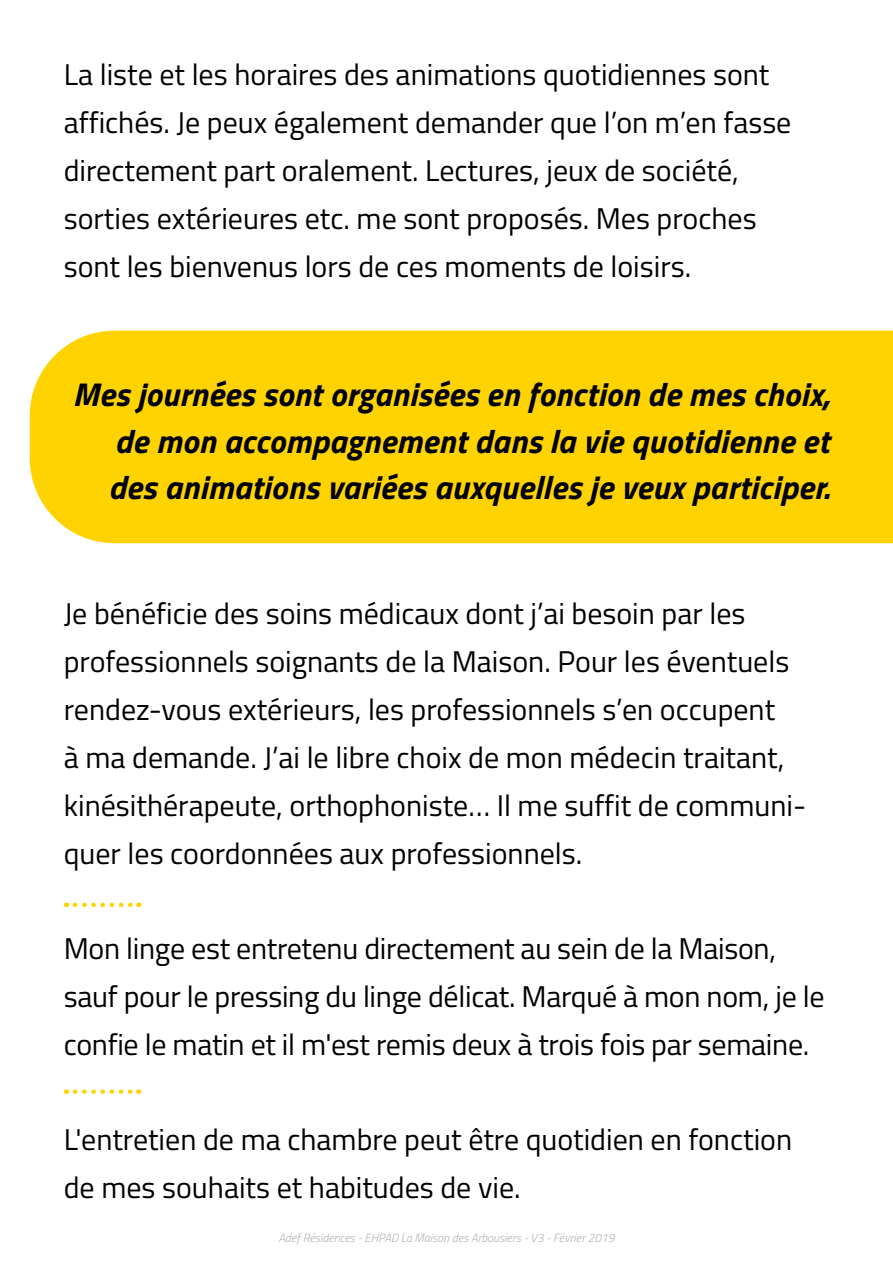
<style>
.page{position:relative;width:893px;height:1263px;background:#fff}
.page>*{position:absolute;margin:0;border:0;box-sizing:border-box;transform-origin:0 0}
.t1{font:italic 700 33px/46.5px "Titillium";letter-spacing:.01em;color:#000;text-align:justify}
.t2{font:30px/48px "Titillium";color:#000}
.t3{font:italic 300 12px "Titillium";color:#b1b4b4}
</style>
<div class="page">
<div style="left:30px;top:331px;width:863px;height:212px;background:#fed300"></div>
<svg style="left:75px;top:902px;width:64px;height:5px"></svg>
<svg style="left:75px;top:1089px;width:64px;height:5px"></svg>
<p class="t2" style="left:64px;top:49px;width:729px">La liste et les horaires des animations quotidiennes sont affichés. Je peux également demander que l’on m’en fasse directement part oralement. Lectures, jeux de société, sorties extérieures etc. me sont proposés. Mes proches sont les bienvenus lors de ces moments de loisirs.</p>
<p class="t1" style="left:108px;top:369px;width:722px;text-indent:-36px">Mes journées sont organisées en fonction de mes choix, de mon accompagnement dans la vie quotidienne et des animations variées auxquelles je veux participer.</p>
<p class="t2" style="left:64px;top:588px;width:744px">Je bénéficie des soins médicaux dont j’ai besoin par les professionnels soignants de la Maison. Pour les éventuels rendez-vous extérieurs, les professionnels s’en occupent<br>à ma demande. J’ai le libre choix de mon médecin traitant, kinésithérapeute, orthophoniste… Il me suffit de communi&shy;quer les coordonnées aux professionnels.</p>
<p class="t2" style="left:64px;top:923px;width:762px">Mon linge est entretenu directement au sein de la Maison, sauf pour le pressing du linge délicat. Marqué à mon nom, je le confie le matin et il m'est remis deux à trois fois par semaine.</p>
<p class="t2" style="left:64px;top:1114px;width:730px">L'entretien de ma chambre peut être quotidien en fonction de mes souhaits et habitudes de vie.</p>
<p class="t3" style="left:278px;top:1229px;width:338px">Adef Résidences - EHPAD La Maison des Arbousiers - V3 - Février 2019</p>
</div>
